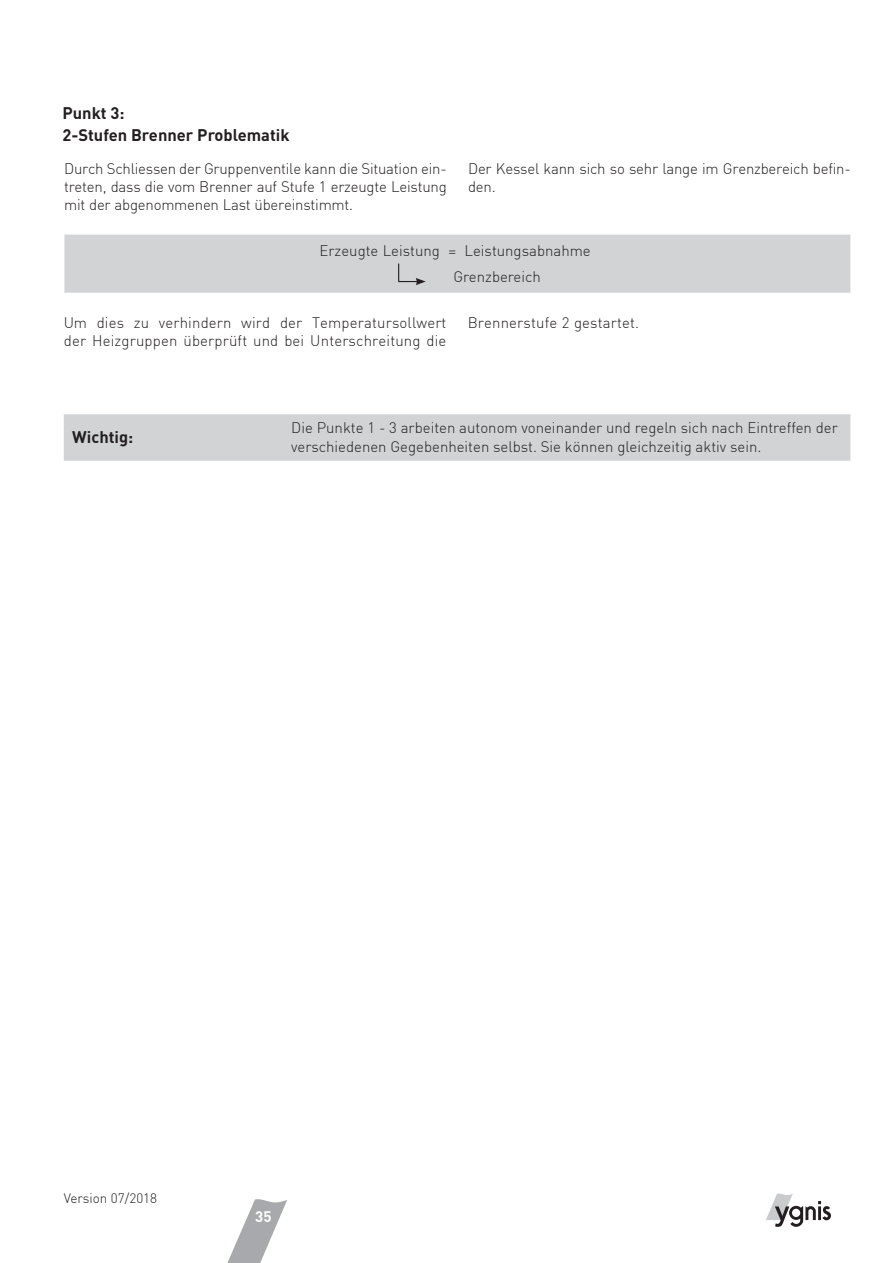
<style>
.page{position:relative;width:893px;height:1263px;background:#fff}
.page>*{position:absolute;margin:0;border:0;box-sizing:border-box;transform-origin:0 0}
.t1{font:700 16.5px/22.5px "DIN";color:#231f20}
.t2{font:300 15px/18px "DIN";color:#231f20}
.t3{font:700 15px "DIN";color:#fff}
.t4{font:300 13.5px "DIN";color:#231f20}
</style>
<div class="page">
<svg style="left:766px;top:1193px;width:65px;height:34px"></svg>
<svg style="left:227px;top:1199px;width:60px;height:64px"></svg>
<div style="left:64px;top:414px;width:786px;height:47px;background:#d1d3d4"></div>
<div style="left:64px;top:235px;width:786px;height:58px;background:#d1d3d4"></div>
<svg style="left:398px;top:264px;width:28px;height:21px"></svg>
<p class="t1" style="left:62px;top:101px;width:229px">Punkt 3:<br>2-Stufen Brenner Problematik</p>
<p class="t2" style="left:64px;top:159px;width:384px;text-align:justify">Durch Schliessen der Gruppenventile kann die Situation ein&shy;treten, dass die vom Brenner auf Stufe 1 erzeugte Leistung mit der abgenommenen Last übereinstimmt.</p>
<p class="t2" style="left:468px;top:159px;width:384px">Der Kessel kann sich so sehr lange im Grenzbereich befin&shy;den.</p>
<p class="t2" style="left:454px;top:238px;width:139px;line-height:25.5px;text-indent:-134px">Erzeugte Leistung = Leistungsabnahme<br>Grenzbereich</p>
<p class="t2" style="left:64px;top:313px;width:384px">Um dies zu verhindern wird der Temperatursollwert der Heizgruppen überprüft und bei Unterschreitung die</p>
<p class="t2" style="left:468px;top:313px;width:173px">Brennerstufe 2 gestartet.</p>
<p class="t1" style="left:72px;top:425px;width:63px">Wichtig:</p>
<p class="t2" style="left:291px;top:417px;width:548px;line-height:19.5px">Die Punkte 1 - 3 arbeiten autonom voneinander und regeln sich nach Eintreffen der verschiedenen Gegebenheiten selbst. Sie können gleichzeitig aktiv sein.</p>
<p class="t4" style="left:64px;top:1190px;width:95px">Version 07/2018</p>
<p class="t3" style="left:255px;top:1207px;width:18px">35</p>
</div>
